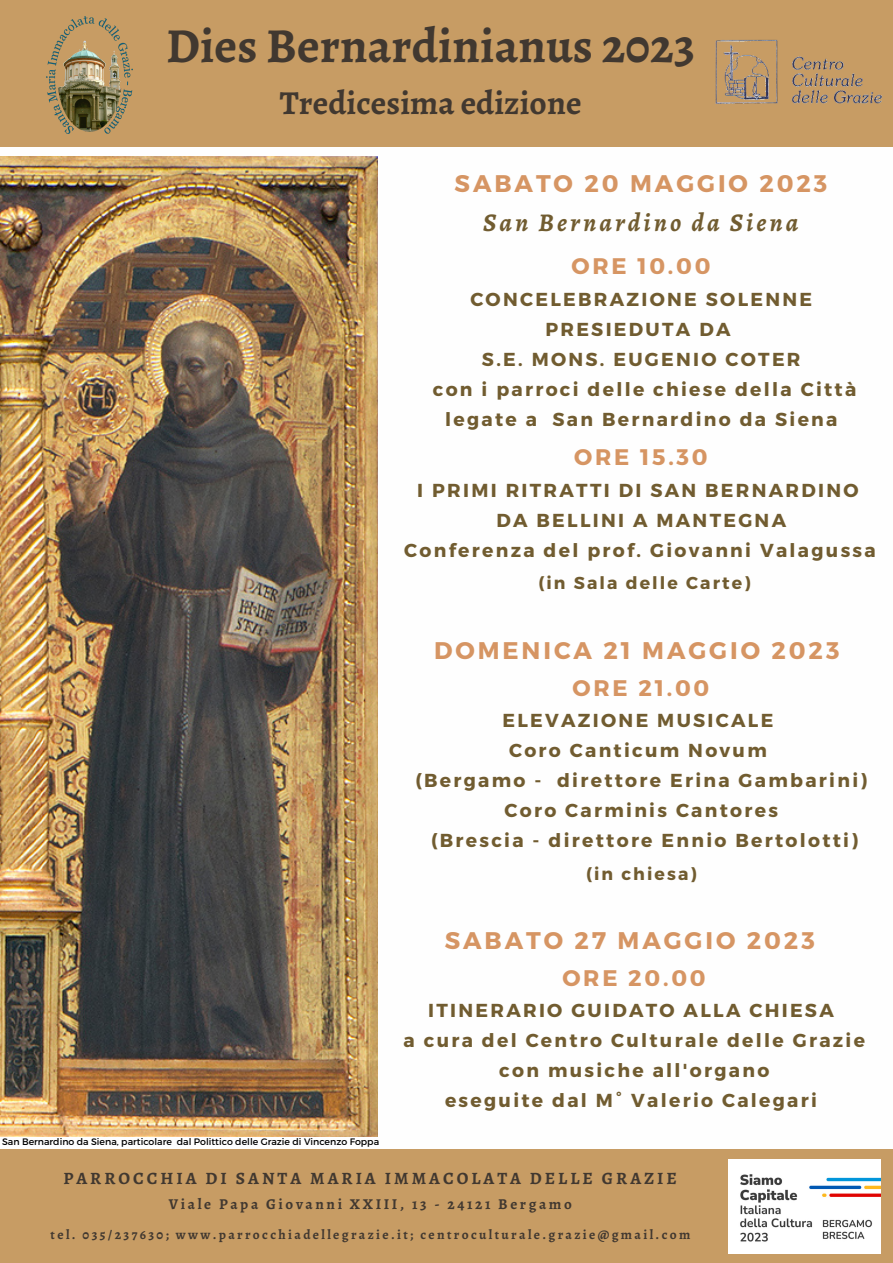
<style>
.page{position:relative;width:893px;height:1263px;background:#fff}
.page>*{position:absolute;margin:0;border:0;box-sizing:border-box;transform-origin:0 0}
.t1{font:700 48.9px "Alegreya";letter-spacing:.005em;color:#413830}
.t2{font:700 33.53px "Alegreya";letter-spacing:.005em;color:#413830}
.t3{font:italic 700 25.5px "Alegreya";letter-spacing:.12em;color:#715c30}
.t4{font:700 24px "Montserrat";letter-spacing:.12em;color:#d69563}
.t5{font:700 22.5px "Montserrat";letter-spacing:.12em;color:#d69563}
.t6{font:700 18.75px/30px "Montserrat";letter-spacing:.12em;color:#715c30;text-align:center}
.t7{font:700 17.25px "Alegreya";letter-spacing:.175em;color:#413830}
.t8{font:700 17.25px "Montserrat";letter-spacing:.12em;color:#715c30}
.t9{font:700 15.08px "Alegreya";letter-spacing:.175em;color:#413830}
.t10{font:700 13.5px "Alegreya";letter-spacing:.175em;color:#413830}
.t11{font:9.38px "Montserrat";color:#000}
</style>
<div class="page">
<img style="left:0;top:157px;width:378px;height:979px">
<div style="left:0;top:1149px;width:893px;height:114px;background:#c79c64"></div>
<div style="left:0;top:0;width:893px;height:146px;background:#c79c64"></div>
<img style="left:715px;top:39px;width:167px;height:65px">
<img style="left:46px;top:17px;width:87px;height:116px">
<img style="left:728px;top:1160px;width:152px;height:94px">
<p class="t1" style="left:166px;top:12px;width:530px">Dies Bernardinianus 2023</p>
<p class="t2" style="left:280px;top:80px;width:303px">Tredicesima edizione</p>
<p class="t4" style="left:454px;top:168px;width:374px">SABATO 20 MAGGIO 2023</p>
<p class="t3" style="left:483px;top:205px;width:317px">San Bernardino da Siena</p>
<p class="t5" style="left:571px;top:251px;width:141px">ORE 10.00</p>
<p class="t6" style="left:470px;top:283px;width:343px">CONCELEBRAZIONE SOLENNE<br>PRESIEDUTA DA</p>
<p class="t6" style="left:482px;top:343px;width:320px">S.E. MONS. EUGENIO COTER</p>
<p class="t6" style="left:433px;top:373px;width:425px">con i parroci delle chiese della Città</p>
<p class="t6" style="left:445px;top:403px;width:394px">legate a San Bernardino da Siena</p>
<p class="t5" style="left:574px;top:442px;width:135px">ORE 15.30</p>
<p class="t6" style="left:417px;top:474px;width:443px">I PRIMI RITRATTI DI SAN BERNARDINO</p>
<p class="t6" style="left:496px;top:504px;width:291px">DA BELLINI A MANTEGNA</p>
<p class="t6" style="left:404px;top:534px;width:473px">Conferenza del prof. Giovanni Valagussa</p>
<p class="t8" style="left:538px;top:572px;width:214px">(in Sala delle Carte)</p>
<p class="t4" style="left:434px;top:635px;width:407px">DOMENICA 21 MAGGIO 2023</p>
<p class="t5" style="left:572px;top:673px;width:138px">ORE 21.00</p>
<p class="t6" style="left:502px;top:704px;width:272px">ELEVAZIONE MUSICALE</p>
<p class="t6" style="left:509px;top:734px;width:259px">Coro Canticum Novum</p>
<p class="t6" style="left:415px;top:764px;width:453px">(Bergamo - direttore Erina Gambarini)</p>
<p class="t6" style="left:504px;top:794px;width:275px">Coro Carminis Cantores</p>
<p class="t6" style="left:431px;top:824px;width:428px">(Brescia - direttore Ennio Bertolotti)</p>
<p class="t8" style="left:586px;top:863px;width:112px">(in chiesa)</p>
<p class="t11" style="left:2px;top:1135px;width:378px">San Bernardino da Siena, particolare dal Polittico delle Grazie di Vincenzo Foppa</p>
<p class="t4" style="left:445px;top:925px;width:371px">SABATO 27 MAGGIO 2023</p>
<p class="t5" style="left:562px;top:964px;width:145px">ORE 20.00</p>
<p class="t6" style="left:428px;top:994px;width:407px">ITINERARIO GUIDATO ALLA CHIESA</p>
<p class="t6" style="left:403px;top:1024px;width:463px">a cura del Centro Culturale delle Grazie con musiche all'organo</p>
<p class="t6" style="left:445px;top:1084px;width:373px">eseguite dal M° Valerio Calegari</p>
<p class="t7" style="left:64px;top:1167px;width:615px">PARROCCHIA DI SANTA MARIA IMMACOLATA DELLE GRAZIE</p>
<p class="t9" style="left:169px;top:1193px;width:405px">Viale Papa Giovanni XXIII, 13 - 24121 Bergamo</p>
<p class="t10" style="left:51px;top:1225px;width:641px">tel. 035/237630; www.parrocchiadellegrazie.it; centroculturale.grazie@gmail.com</p>
</div>
